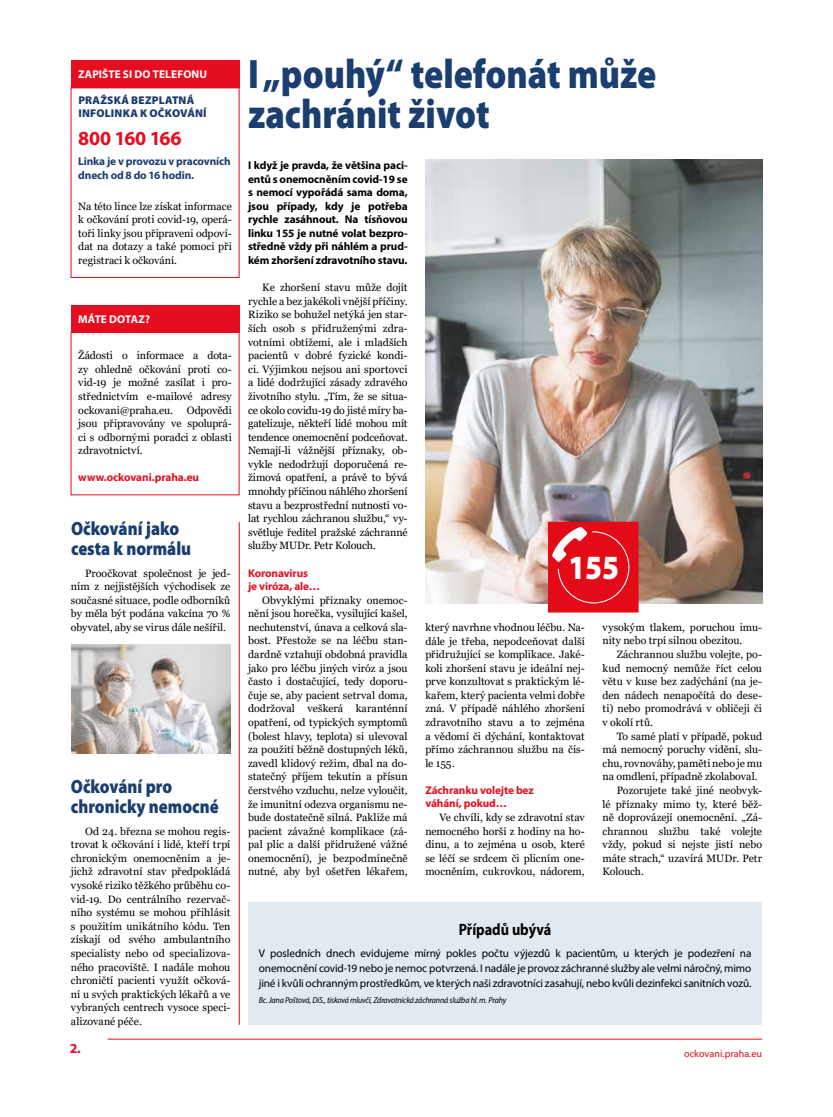
<style>
.page{position:relative;width:833px;height:1117px;background:#fff}
.page>*{position:absolute;margin:0;border:0;box-sizing:border-box;transform-origin:0 0}
.t1{font:900 41.25px/40px "Myriad Pro";color:#1a3e6f;scale:.86 1}
.t2{font:900 34.12px "Myriad Pro";color:#fff;scale:.86 1}
.t3{font:700 20px "Myriad Pro";letter-spacing:-.015em;color:#e40e20}
.t4{font:900 19.25px/20px "Myriad Pro";color:#1a3e6f;scale:.86 1}
.t5{font:700 16.5px "Myriad Pro";color:#000;scale:.86 1}
.t6{font:700 13.75px "Myriad Pro";color:#e40e20}
.t7{font:11.25px/15px "Myriad Pro";letter-spacing:-.015em;color:#000;text-align:justify}
.t8{font:700 11.25px/13.6px "Myriad Pro";letter-spacing:-.01em;color:#000;text-align:justify}
.t9{font:700 11.25px/13.6px "Myriad Pro";letter-spacing:-.01em;color:#e40e20}
.t10{font:700 11.25px/13.5px "Myriad Pro";letter-spacing:-.01em;color:#1a3e6f}
.t11{font:900 11.25px/13.5px "Myriad Pro";letter-spacing:.015em;color:#1a3e6f}
.t12{font:700 11.25px "Myriad Pro";letter-spacing:.01em;color:#fff}
.t13{font:10.62px/13.6px "Georgia";color:#000;text-align:justify}
.t14{font:10px "Myriad Pro";letter-spacing:.01em;color:#e30613}
.t15{font:italic semi-condensed 8.75px "Myriad Pro";letter-spacing:-.02em;color:#000}
</style>
<div class="page">
<hr style="left:108px;top:1038px;width:654px;height:1px;background:#e40e20">
<img style="left:425px;top:160px;width:337px;height:443px">
<div style="left:548px;top:521px;width:90px;height:91px;background:#e30b17"></div>
<svg style="left:552px;top:526px;width:77px;height:77px"></svg>
<div style="left:71px;top:60px;width:168px;height:28px;background:#e40e20"></div>
<div style="left:248px;top:902px;width:514px;height:122px;background:#e1eaf0"></div>
<hr style="left:239px;top:522px;width:1px;height:502px;background:#e40e20">
<div style="left:71px;top:305px;width:168px;height:27px;background:#e40e20"></div>
<img style="left:71px;top:644px;width:159px;height:109px">
<p class="t12" style="left:78px;top:67px;width:131px">ZAPIŠTE SI DO TELEFONU</p>
<p class="t11" style="left:78px;top:93px;width:130px">PRAŽSKÁ BEZPLATNÁ<br>INFOLINKA K OČKOVÁNÍ</p>
<h3 class="t3" style="left:78px;top:125px;width:105px">800 160 166</h3>
<p class="t10" style="left:78px;top:154px;width:154px">Linka je v provozu v pracovních dnech od 8 do 16 hodin.</p>
<p class="t13" style="left:78px;top:199px;width:155px">Na této lince lze získat informace k očkování proti covid-19, operá&shy;toři linky jsou připraveni odpoví&shy;dat na dotazy a také pomoci při registraci k očkování.</p>
<p class="t12" style="left:78px;top:311px;width:74px">MÁTE DOTAZ?</p>
<p class="t13" style="left:78px;top:349px;width:155px">Žádosti o informace a dota&shy;zy ohledně očkování proti co&shy;vid-19 je možné zasílat i pro&shy;střednictvím e-mailové adresy ockovani@praha.eu.</p>
<p class="t13" style="left:78px;top:403px;width:155px;text-indent:108px">Odpovědi jsou připravovány ve spoluprá&shy;ci s odbornými poradci z oblasti zdravotnictví.</p>
<p class="t9" style="left:78px;top:470px;width:122px">www.ockovani.praha.eu</p>
<h3 class="t4" style="left:71px;top:519px;width:141px">Očkování jako cesta k normálu</h3>
<p class="t13" style="left:71px;top:566px;width:161px;text-indent:14px">Proočkovat společnost je jed&shy;ním z nejjistějších východisek ze současné situace, podle odborníků by měla být podána vakcína 70 % obyvatel, aby se virus dále nešířil.</p>
<h3 class="t4" style="left:71px;top:777px;width:173px">Očkování pro chronicky nemocné</h3>
<p class="t13" style="left:71px;top:824px;width:161px;text-indent:14px">Od 24. března se mohou regis&shy;trovat k očkování i lidé, kteří trpí chronickým onemocněním a je&shy;jichž zdravotní stav předpokládá vysoké riziko těžkého průběhu co&shy;vid-19. Do centrálního rezervač&shy;ního systému se mohou přihlásit s použitím unikátního kódu. Ten získají od svého ambulantního specialisty nebo od specializova&shy;ného pracoviště. I nadále mohou chroničtí pacienti využít očková&shy;ní u svých praktických lékařů a ve vybraných centrech vysoce speci&shy;alizované péče.</p>
<p class="t6" style="left:70px;top:1039px;width:13px">2.</p>
<h1 class="t1" style="left:248px;top:55px;width:476px">I„pouhý“ telefonát může zachránit život</h1>
<p class="t8" style="left:248px;top:158px;width:161px">I když je pravda, že většina paci&shy;entů s onemocněním covid-19 se s nemocí vypořádá sama doma, jsou případy, kdy je potřeba rychle zasáhnout. Na tísňovou linku 155 je nutné volat bezpro&shy;středně vždy při náhlém a prud&shy;kém zhoršení zdravotního stavu.</p>
<p class="t13" style="left:248px;top:281px;width:161px;text-indent:14px">Ke zhoršení stavu může dojít rychle a bez jakékoli vnější příčiny.<br>Riziko se bohužel netýká jen star&shy;ších osob s přidruženými zdra&shy;votními obtížemi, ale i mladších pacientů v dobré fyzické kondi&shy;ci. Výjimkou nejsou ani sportovci a lidé dodržující zásady zdravého životního stylu. „Tím, že se situa&shy;ce okolo covidu-19 do jisté míry ba&shy;gatelizuje, někteří lidé mohou mít tendence onemocnění podceňovat.<br>Nemají-li vážnější příznaky, ob&shy;vykle nedodržují doporučená re&shy;žimová opatření, a právě to bývá mnohdy příčinou náhlého zhoršení stavu a bezprostřední nutnosti vo&shy;lat rychlou záchranou službu,“ vy&shy;světluje ředitel pražské záchranné služby MUDr. Petr Kolouch.</p>
<p class="t9" style="left:248px;top:565px;width:73px">Koronavirus<br>je viróza, ale…</p>
<p class="t13" style="left:248px;top:593px;width:161px;text-indent:14px">Obvyklými příznaky onemoc&shy;nění jsou horečka, vysilující kašel, nechutenství, únava a celková sla&shy;bost. Přestože se na léčbu stan&shy;dardně vztahují obdobná pravidla jako pro léčbu jiných viróz a jsou často i dostačující, tedy doporu&shy;čuje se, aby pacient setrval doma, dodržoval veškerá karanténní opatření, od typických symptomů (bolest hlavy, teplota) si ulevoval za použití běžně dostupných léků, zavedl klidový režim, dbal na do&shy;statečný příjem tekutin a přísun čerstvého vzduchu, nelze vyloučit, že imunitní odezva organismu ne&shy;bude dostatečně silná. Pakliže má pacient závažné komplikace (zá&shy;pal plic a další přidružené vážné onemocnění), je bezpodmínečně nutné, aby byl ošetřen lékařem,</p>
<h2 class="t2" style="left:568px;top:547px;width:60px">155</h2>
<p class="t13" style="left:602px;top:620px;width:161px">vysokým tlakem, poruchou imu&shy;nity nebo trpí silnou obezitou.</p>
<p class="t13" style="left:602px;top:647px;width:161px;text-indent:14px">Záchrannou službu volejte, po&shy;kud nemocný nemůže říct celou větu v kuse bez zadýchání (na je&shy;den nádech nenapočítá do dese&shy;ti) nebo promodrává v obličeji či v okolí rtů.</p>
<p class="t13" style="left:617px;top:729px;width:147px">To samé platí v případě, pokud</p>
<p class="t13" style="left:602px;top:742px;width:161px">má nemocný poruchy vidění, slu-</p>
<p class="t13" style="left:602px;top:756px;width:161px">chu, rovnováhy, paměti nebo je mu</p>
<p class="t13" style="left:602px;top:769px;width:157px">na omdlení, případně zkolaboval.</p>
<p class="t13" style="left:617px;top:783px;width:147px">Pozorujete také jiné neobvyk-</p>
<p class="t13" style="left:602px;top:797px;width:161px">lé příznaky mimo ty, které běž-</p>
<p class="t13" style="left:602px;top:810px;width:161px">ně doprovázejí onemocnění. „Zá-</p>
<p class="t13" style="left:602px;top:824px;width:161px">chrannou službu také volejte</p>
<p class="t13" style="left:602px;top:837px;width:161px">vždy, pokud si nejste jistí nebo</p>
<p class="t13" style="left:602px;top:851px;width:161px">máte strach,“ uzavírá MUDr. Petr</p>
<p class="t13" style="left:602px;top:865px;width:43px">Kolouch.</p>
<p class="t13" style="left:425px;top:620px;width:161px">který navrhne vhodnou léčbu. Na&shy;dále je třeba, nepodceňovat další přidružující se komplikace. Jaké&shy;koli zhoršení stavu je ideální nej&shy;prve konzultovat s praktickým lé&shy;kařem, který pacienta velmi dobře zná. V případě náhlého zhoršení zdravotního stavu a to zejména a vědomí či dýchání, kontaktovat přímo záchrannou službu na čís&shy;le 155.</p>
<p class="t9" style="left:425px;top:782px;width:110px">Záchranku volejte bez váhání, pokud…</p>
<p class="t13" style="left:425px;top:810px;width:161px;text-indent:14px">Ve chvíli, kdy se zdravotní stav nemocného horší z hodiny na ho&shy;dinu, a to zejména u osob, které se léčí se srdcem či plicním one&shy;mocněním, cukrovkou, nádorem,</p>
<h3 class="t5" style="left:459px;top:918px;width:109px">Případů ubývá</h3>
<p class="t7" style="left:259px;top:945px;width:494px">V posledních dnech evidujeme mírný pokles počtu výjezdů k pacientům, u kterých je podezření na onemocnění covid-19 nebo je nemoc potvrzená. I nadále je provoz záchranné služby ale velmi náročný, mimo jiné i kvůli ochranným prostředkům, ve kterých naši zdravotníci zasahují, nebo kvůli dezinfekci sanitních vozů.</p>
<p class="t15" style="left:259px;top:994px;width:249px">Bc. Jana Poštová, DiS., tisková mluvčí, Zdravotnická záchranná služba hl. m. Prahy</p>
<p class="t14" style="left:684px;top:1046px;width:79px">ockovani.praha.eu</p>
</div>
